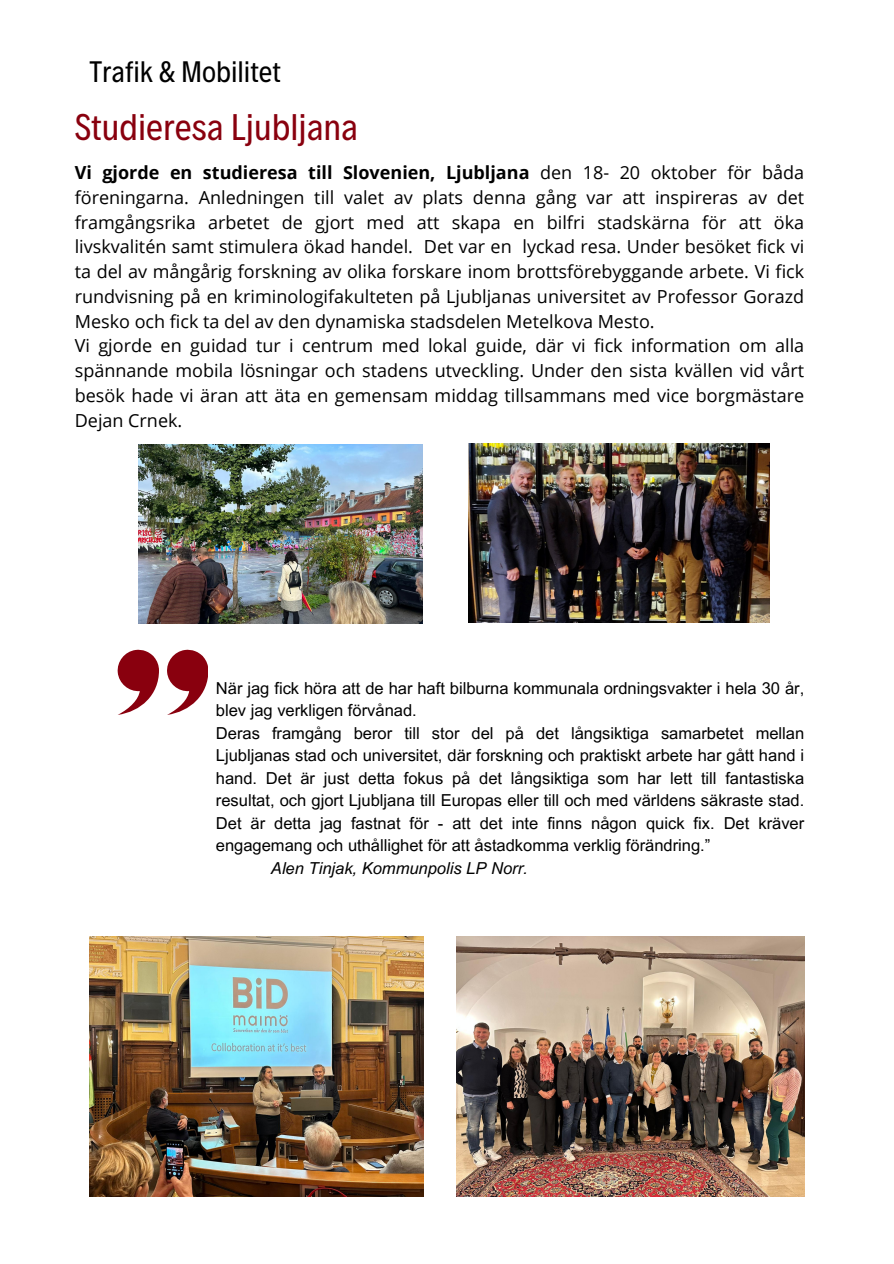
<style>
.page{position:relative;width:894px;height:1264px;background:#fff}
.page>*{position:absolute;margin:0;border:0;box-sizing:border-box;transform-origin:0 0}
.t1{font:37.5px "Decalotype";color:#89000e}
.t2{font:30px "Decalotype";color:#000}
.t3{font:18px/24.8px "Open Sans";color:#000;text-align:justify}
.t4{font:16.5px/22.5px "Arial MT Pro";color:#000}
.t5{font:italic 16.5px "Arial MT Pro";color:#000}
.s1{font-weight:700}
</style>
<div class="page">
<svg style="left:117px;top:649px;width:42px;height:65px"></svg>
<svg style="left:167px;top:649px;width:41px;height:65px"></svg>
<img style="left:139px;top:444px;width:283px;height:179px">
<img style="left:457px;top:936px;width:347px;height:260px">
<img style="left:89px;top:936px;width:334px;height:260px">
<img style="left:468px;top:444px;width:300px;height:179px">
<p class="t2" style="left:89px;top:52px;width:193px">Trafik &amp; Mobilitet</p>
<p class="t1" style="left:75px;top:102px;width:285px">Studieresa Ljubljana</p>
<p class="t3" style="left:75px;top:160px;width:730px"><span class="s1">Vi gjorde en studieresa till Slovenien, Ljubljana</span> den 18- 20 oktober för båda föreningarna. Anledningen till valet av plats denna gång var att inspireras av det framgångsrika arbetet de gjort med att skapa en bilfri stadskärna för att öka livskvalitén samt stimulera ökad handel. Det var en lyckad resa. Under besöket fick vi ta del av mångårig forskning av olika forskare inom brottsförebyggande arbete. Vi fick rundvisning på en kriminologifakulteten på Ljubljanas universitet av Professor Gorazd Mesko och fick ta del av den dynamiska stadsdelen Metelkova Mesto.</p>
<p class="t3" style="left:75px;top:333px;width:730px">Vi gjorde en guidad tur i centrum med lokal guide, där vi fick information om alla spännande mobila lösningar och stadens utveckling. Under den sista kvällen vid vårt besök hade vi äran att äta en gemensam middag tillsammans med vice borgmästare Dejan Crnek.</p>
<p class="t4" style="left:216px;top:678px;width:589px">När jag fick höra att de har haft bilburna kommunala ordningsvakter i hela 30 år, blev jag verkligen förvånad.</p>
<p class="t4" style="left:216px;top:723px;width:589px;text-align:justify">Deras framgång beror till stor del på det långsiktiga samarbetet mellan Ljubljanas stad och universitet, där forskning och praktiskt arbete har gått hand i hand. Det är just detta fokus på det långsiktiga som har lett till fantastiska resultat, och gjort Ljubljana till Europas eller till och med världens säkraste stad.<br>Det är detta jag fastnat för - att det inte finns någon quick fix. Det kräver engagemang och uthållighet för att åstadkomma verklig förändring.”</p>
<p class="t5" style="left:271px;top:861px;width:258px">Alen Tinjak, Kommunpolis LP Norr.</p>
</div>
